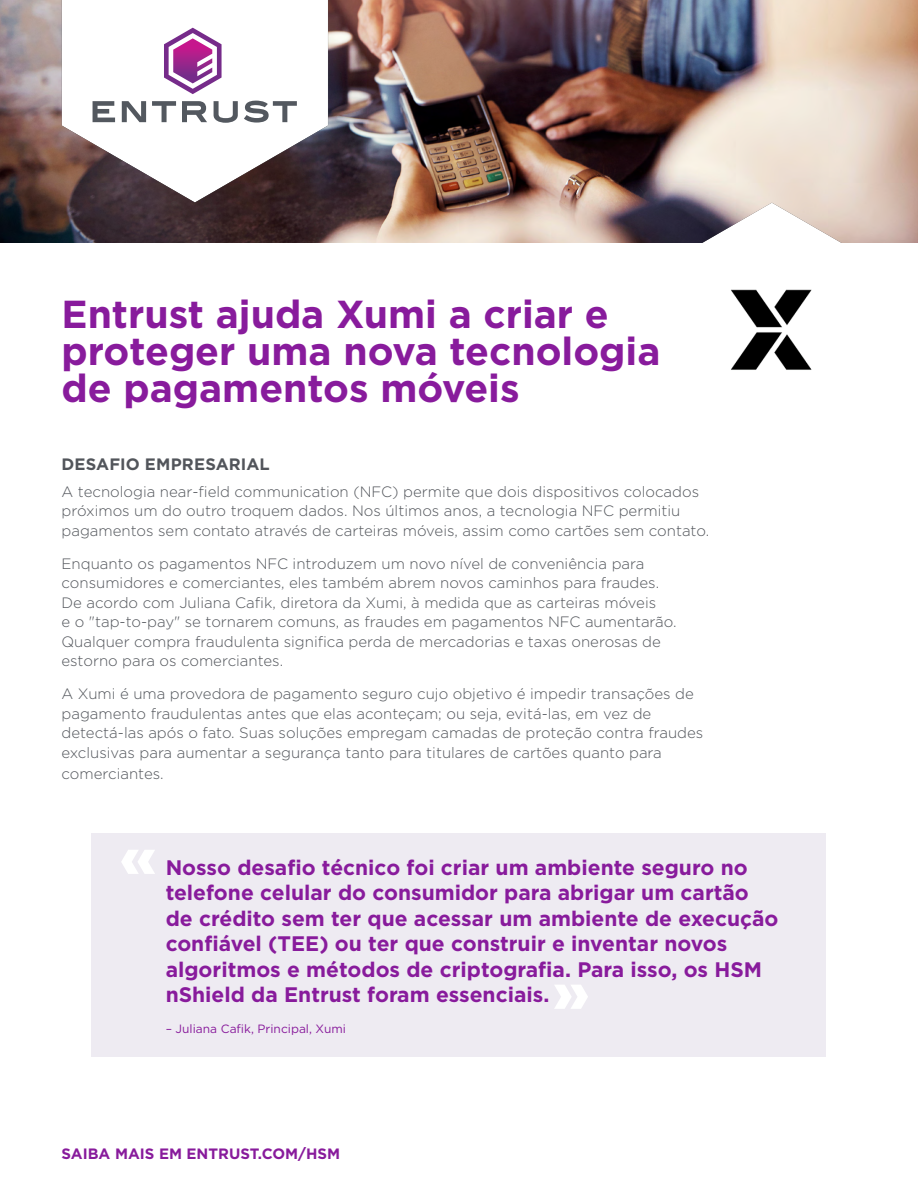
<style>
.page{position:relative;width:918px;height:1188px;background:#fff}
.page>*{position:absolute;margin:0;border:0;box-sizing:border-box;transform-origin:0 0}
.Headline{font:700 39px/37.2px "Gotham";color:#881b9c}
.t1{font:700 21px/25.5px "Gotham";color:#881b9c}
.header_1{font:700 16.5px "Gotham";letter-spacing:.005em;color:#52555b}
.Body_copy{font:300 15px/19.5px "Gotham";color:#52555b}
.CTA_URL_front{font:700 15px "Gotham";color:#881b9c}
.Quote_description{font:12px "Gotham";color:#881b9c}
</style>
<div class="page">
<div style="left:92px;top:834px;width:734px;height:223px;background:#eeebf2"></div>
<svg style="left:554px;top:985px;width:34px;height:24px"></svg>
<svg style="left:121px;top:850px;width:34px;height:24px"></svg>
<img style="left:0;top:0;width:918px;height:243px">
<img style="left:731px;top:289px;width:81px;height:81px">
<p class="Headline" style="left:62px;top:296px;width:600px">Entrust ajuda Xumi a criar e proteger uma nova tecnologia de pagamentos móveis</p>
<p class="header_1" style="left:62px;top:454px;width:210px">DESAFIO EMPRESARIAL</p>
<p class="Body_copy" style="left:62px;top:481px;width:649px">A tecnologia near-field communication (NFC) permite que dois dispositivos colocados próximos um do outro troquem dados. Nos últimos anos, a tecnologia NFC permitiu pagamentos sem contato através de carteiras móveis, assim como cartões sem contato.</p>
<p class="Body_copy" style="left:62px;top:553px;width:617px">Enquanto os pagamentos NFC introduzem um novo nível de conveniência para consumidores e comerciantes, eles também abrem novos caminhos para fraudes.<br>De acordo com Juliana Cafik, diretora da Xumi, à medida que as carteiras móveis<br>e o "tap-to-pay" se tornarem comuns, as fraudes em pagamentos NFC aumentarão.<br>Qualquer compra fraudulenta significa perda de mercadorias e taxas onerosas de estorno para os comerciantes.</p>
<p class="Body_copy" style="left:62px;top:684px;width:643px">A Xumi é uma provedora de pagamento seguro cujo objetivo é impedir transações de pagamento fraudulentas antes que elas aconteçam; ou seja, evitá-las, em vez de detectá-las após o fato. Suas soluções empregam camadas de proteção contra fraudes exclusivas para aumentar a segurança tanto para titulares de cartões quanto para</p>
<p class="Body_copy" style="left:62px;top:763px;width:104px">comerciantes.</p>
<p class="t1" style="left:166px;top:854px;width:614px">Nosso desafio técnico foi criar um ambiente seguro no telefone celular do consumidor para abrigar um cartão de crédito sem ter que acessar um ambiente de execução confiável (TEE) ou ter que construir e inventar novos algoritmos e métodos de criptografia. Para isso, os HSM nShield da Entrust foram essenciais.</p>
<p class="Quote_description" style="left:166px;top:1021px;width:182px">– Juliana Cafik, Principal, Xumi</p>
<p class="CTA_URL_front" style="left:62px;top:1144px;width:280px">SAIBA MAIS EM ENTRUST.COM/HSM</p>
</div>
